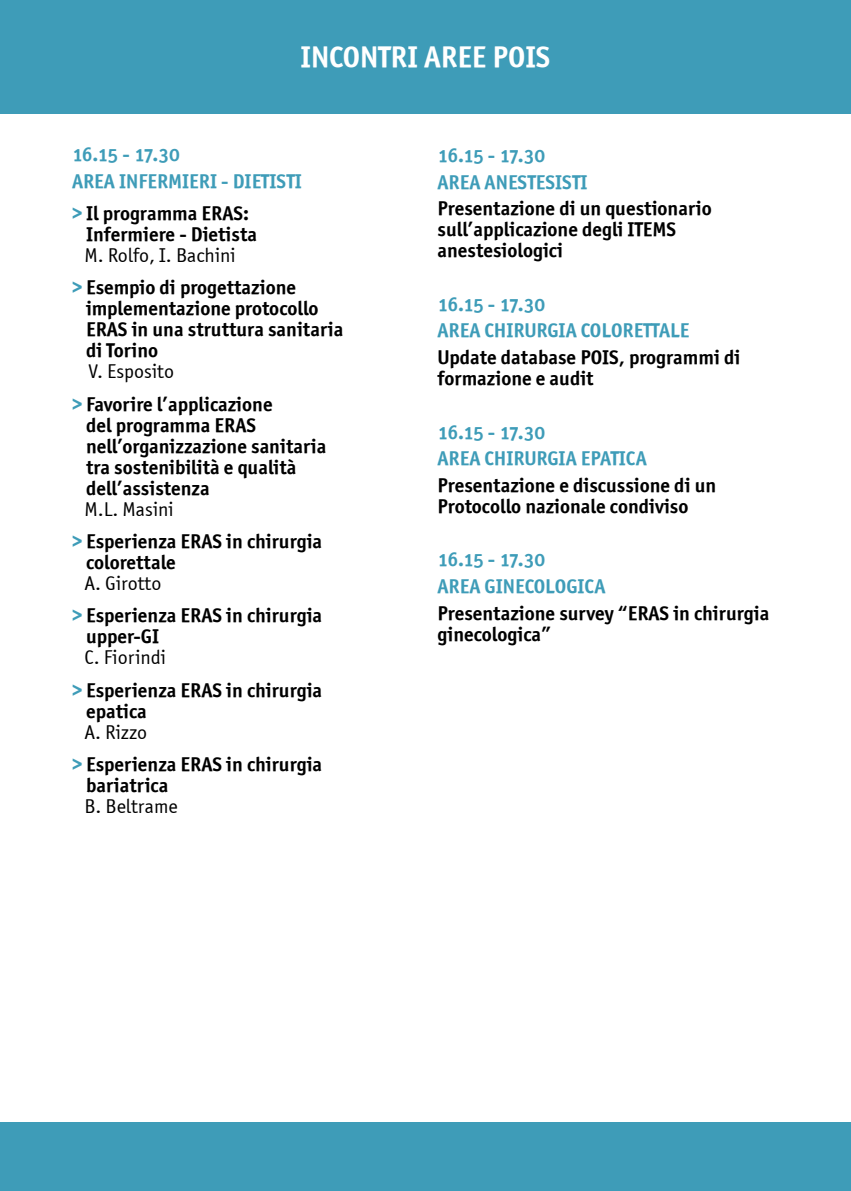
<style>
.page{position:relative;width:851px;height:1191px;background:#fff}
.page>*{position:absolute;margin:0;border:0;box-sizing:border-box;transform-origin:0 0}
.t1{font:30px "Officina Sans OSITCTT Bold";color:#fff}
.t2{font:20px/21px "Officina Sans OSITCTT Bold";color:#000}
.t3{font:20px/26.6px "Officina Sans OSITCTT Bold";color:#3e9cb8}
.t4{font:20px "Officina Sans OSITCTT Book";color:#000}
.s1{color:#3e9cb8}
</style>
<div class="page">
<div style="left:0;top:0;width:850px;height:113px;background:#3e9cb8"></div>
<div style="left:0;top:1123px;width:850px;height:68px;background:#3e9cb8"></div>
<h1 class="t1" style="left:300px;top:38px;width:251px">INCONTRI AREE POIS</h1>
<p class="t3" style="left:72px;top:141px;width:231px">16.15 - 17.30<br>AREA INFERMIERI - DIETISTI</p>
<p class="t2" style="left:86px;top:202px;width:173px;text-indent:-14px"><span class="s1">&gt;</span> Il programma ERAS:<br>Infermiere - Dietista</p>
<p class="t4" style="left:84px;top:244px;width:153px">M. Rolfo, I. Bachini</p>
<p class="t2" style="left:86px;top:277px;width:259px;text-indent:-14px"><span class="s1">&gt;</span> Esempio di progettazione implementazione protocollo<br>ERAS in una struttura sanitaria di Torino</p>
<p class="t4" style="left:88px;top:360px;width:87px">V. Esposito</p>
<p class="t2" style="left:86px;top:393px;width:242px;text-indent:-14px"><span class="s1">&gt;</span> Favorire l’applicazione<br>del programma ERAS nell’organizzazione sanitaria tra sostenibilità e qualità dell’assistenza</p>
<p class="t4" style="left:84px;top:497px;width:91px">M.L. Masini</p>
<p class="t2" style="left:86px;top:530px;width:238px;text-indent:-14px"><span class="s1">&gt;</span> Esperienza ERAS in chirurgia colorettale</p>
<p class="t4" style="left:84px;top:572px;width:78px">A. Girotto</p>
<p class="t2" style="left:86px;top:605px;width:238px;text-indent:-14px"><span class="s1">&gt;</span> Esperienza ERAS in chirurgia upper-GI</p>
<p class="t4" style="left:84px;top:646px;width:83px">C. Fiorindi</p>
<p class="t2" style="left:86px;top:679px;width:238px;text-indent:-14px"><span class="s1">&gt;</span> Esperienza ERAS in chirurgia epatica</p>
<p class="t4" style="left:84px;top:720px;width:64px">A. Rizzo</p>
<p class="t2" style="left:86px;top:753px;width:238px;text-indent:-14px"><span class="s1">&gt;</span> Esperienza ERAS in chirurgia bariatrica</p>
<p class="t4" style="left:84px;top:795px;width:95px">B. Beltrame</p>
<p class="t3" style="left:437px;top:142px;width:152px">16.15 - 17.30<br>AREA ANESTESISTI</p>
<p class="t2" style="left:437px;top:198px;width:276px">Presentazione di un questionario sull’applicazione degli ITEMS anestesiologici</p>
<p class="t3" style="left:437px;top:290px;width:253px">16.15 - 17.30<br>AREA CHIRURGIA COLORETTALE</p>
<p class="t2" style="left:437px;top:347px;width:304px">Update database POIS, programmi di formazione e audit</p>
<p class="t3" style="left:437px;top:418px;width:211px">16.15 - 17.30<br>AREA CHIRURGIA EPATICA</p>
<p class="t2" style="left:437px;top:474px;width:280px">Presentazione e discussione di un<br>Protocollo nazionale condiviso</p>
<p class="t3" style="left:437px;top:546px;width:109px">16.15 - 17.30<br>AREA Ginecologica</p>
<p class="t2" style="left:437px;top:602px;width:333px">Presentazione survey “ERAS in chirurgia ginecologica”</p>
</div>
